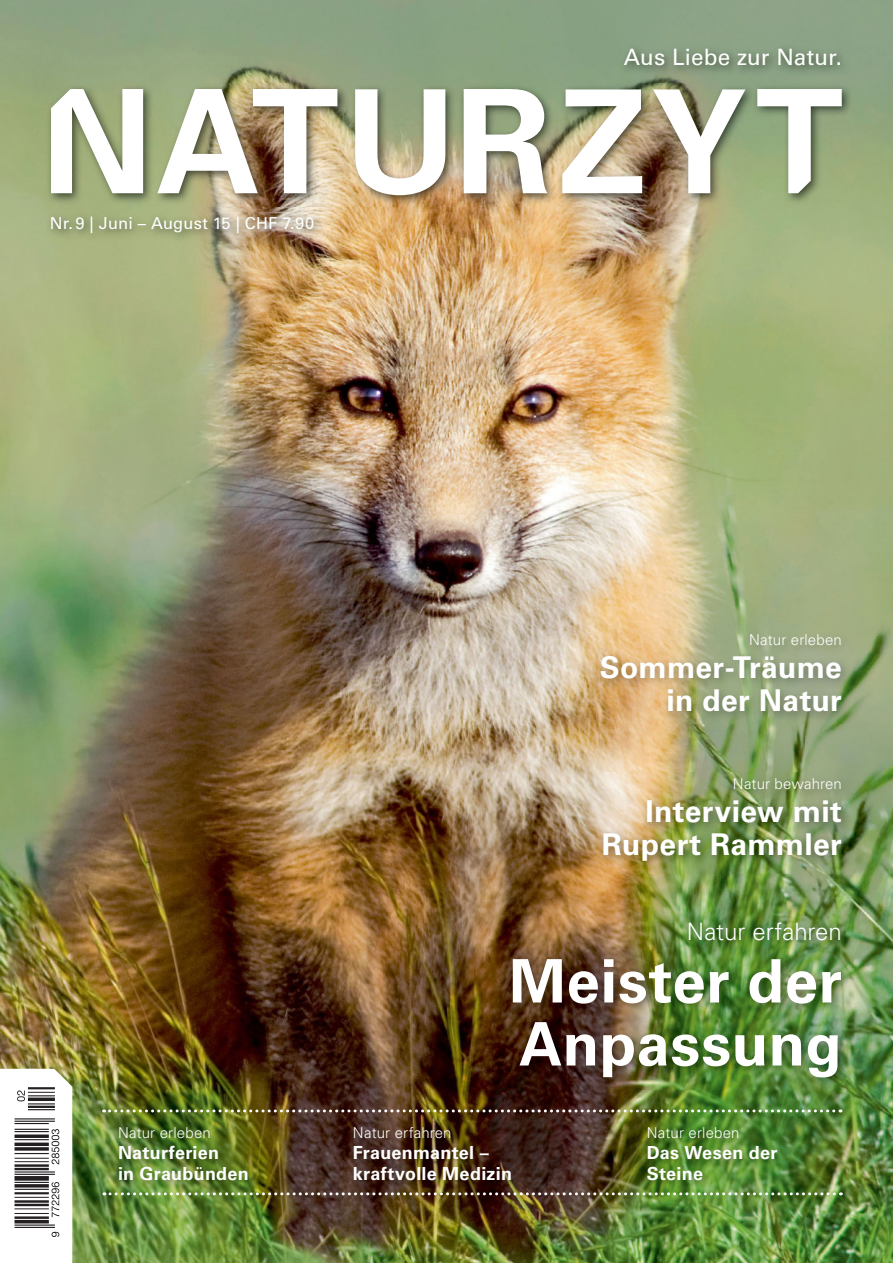
<style>
.page{position:relative;width:893px;height:1263px;background:#fff}
.page>*{position:absolute;margin:0;border:0;box-sizing:border-box;transform-origin:0 0}
.t1{font:700 60px/63px "Univers LT Std";letter-spacing:.01em;color:#fff}
.t2{font:700 30px/33px "Univers LT Std";letter-spacing:.01em;color:#fff;text-align:right}
.t3{font:300 24px "Univers LT Std";letter-spacing:-.005em;color:#fff}
.t4{font:22.5px "Univers LT Std";letter-spacing:.005em;color:#fff}
.t5{font:700 18px/21px "Univers LT Std";letter-spacing:.015em;color:#fff}
.t6{font:16.5px "Univers LT Std";letter-spacing:.01em;color:#fff}
.t7{font:300 15px "Univers LT Std";letter-spacing:.01em;color:#fff}
</style>
<div class="page">
<img style="left:0;top:0;width:893px;height:94px">
<img style="left:804px;top:94px;width:89px;height:1169px">
<img style="left:0;top:94px;width:89px;height:1169px">
<img style="left:396px;top:207px;width:408px;height:423px">
<img style="left:89px;top:207px;width:307px;height:1056px">
<img style="left:395px;top:630px;width:204px;height:322px">
<img style="left:599px;top:723px;width:205px;height:50px">
<img style="left:599px;top:873px;width:205px;height:43px">
<img style="left:395px;top:952px;width:153px;height:311px">
<img style="left:548px;top:1090px;width:256px;height:173px">
<img style="left:506px;top:916px;width:347px;height:174px">
<img style="left:597px;top:773px;width:256px;height:100px">
<img style="left:104px;top:1109px;width:737px;height:3px">
<img style="left:46px;top:84px;width:807px;height:123px">
<svg style="left:51px;top:89px;width:92px;height:104px"></svg>
<img style="left:157px;top:89px;width:180px;height:104px">
<svg style="left:355px;top:89px;width:90px;height:106px"></svg>
<svg style="left:464px;top:89px;width:84px;height:104px"></svg>
<svg style="left:562px;top:89px;width:80px;height:104px"></svg>
<svg style="left:653px;top:89px;width:92px;height:104px"></svg>
<svg style="left:757px;top:89px;width:85px;height:104px"></svg>
<img style="left:596px;top:630px;width:256px;height:93px">
<img style="left:620px;top:44px;width:231px;height:32px">
<img style="left:46px;top:212px;width:279px;height:32px">
<img style="left:114px;top:1122px;width:145px;height:69px">
<img style="left:349px;top:1122px;width:173px;height:69px">
<img style="left:642px;top:1122px;width:146px;height:69px">
<img style="left:104px;top:1192px;width:737px;height:3px">
<svg style="left:0;top:1069px;width:72px;height:194px"></svg>
<p class="t6" style="left:50px;top:214px;width:266px">Nr. 9 | Juni – August 15 | CHF 7.90</p>
<p class="t4" style="left:624px;top:43px;width:219px">Aus Liebe zur Natur.</p>
<p class="t7" style="left:118px;top:1123px;width:94px">Natur erleben</p>
<p class="t5" style="left:118px;top:1142px;width:132px">Naturferien<br>in Graubünden</p>
<p class="t7" style="left:749px;top:631px;width:94px">Natur erleben</p>
<h2 class="t2" style="left:600px;top:652px;width:244px">Sommer-Träume in der Natur</h2>
<p class="t7" style="left:733px;top:775px;width:111px">Natur bewahren</p>
<h2 class="t2" style="left:602px;top:796px;width:242px">Interview mit<br>Rupert Rammler</h2>
<h3 class="t3" style="left:687px;top:917px;width:157px">Natur erfahren</h3>
<h1 class="t1" style="left:509px;top:950px;width:334px">Meister der<br>Anpassung</h1>
<p class="t7" style="left:353px;top:1123px;width:100px">Natur erfahren</p>
<p class="t5" style="left:353px;top:1142px;width:161px">Frauenmantel – kraftvolle Medizin</p>
<p class="t7" style="left:647px;top:1123px;width:94px">Natur erleben</p>
<p class="t5" style="left:647px;top:1142px;width:132px">Das Wesen der<br>Steine</p>
</div>
